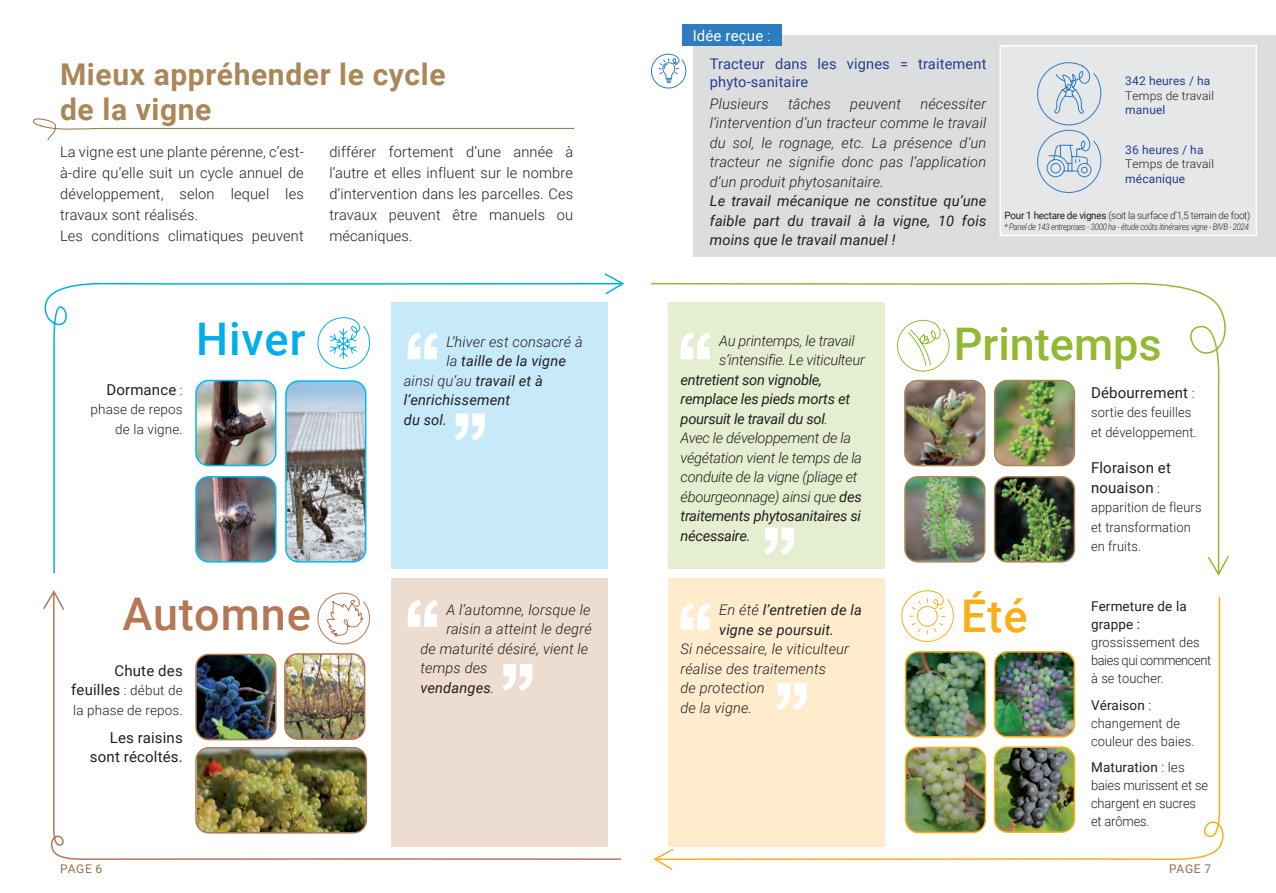
<style>
.page{position:relative;width:1276px;height:893px;background:#fff}
.page>*{position:absolute;margin:0;border:0;box-sizing:border-box;transform-origin:0 0}
.t1{font:500 45px "Roboto";color:#93b933}
.t2{font:500 45px "Roboto";letter-spacing:.02em;color:#b57754}
.t3{font:500 45px "Roboto";letter-spacing:.02em;color:#00aeef}
.t4{font:500 45px "Roboto";color:#faaf18}
.t5{font:700 30px/34.5px "Roboto";letter-spacing:.02em;color:#aa8758}
.t6{font:15px/19.5px "Roboto";letter-spacing:.01em;color:#231f20;text-align:right}
.t7{font:15px "Roboto";letter-spacing:.01em;color:#fff}
.t8{font:italic 300 14.7px/19.5px "Roboto";letter-spacing:.01em;color:#231f20;text-align:justify}
.t9{font:300 14.7px/21px "Roboto";letter-spacing:.01em;color:#231f20;text-align:justify}
.t10{font:italic 14.7px/19.5px "Roboto";letter-spacing:.005em;color:#231f20;text-align:justify}
.t11{font:italic 300 14.7px "Roboto";letter-spacing:-.02em;color:#231f20}
.t12{font:italic 14.7px "Roboto";letter-spacing:-.02em;color:#231f20}
.t13{font:14.7px/18px "Roboto";letter-spacing:.01em;color:#253f8e}
.t14{font:300 13.5px/18px "Roboto";letter-spacing:.01em;color:#231f20;scale:.95 1}
.t15{font:300 13.5px/18px "Roboto";letter-spacing:.01em;color:#231f20;text-align:right}
.t16{font:300 13.5px/18px "Roboto";letter-spacing:-.01em;color:#231f20}
.t17{font:12px/14.4px "Roboto";letter-spacing:.01em;color:#253f8e}
.t18{font:12px "Roboto";letter-spacing:.055em;color:#8f724a}
.t19{font:300 10.2px "Roboto";letter-spacing:-.03em;color:#231f20}
.t20{font:italic 300 9px "Roboto";letter-spacing:-.03em;color:#231f20;scale:.86 1}
.s1{font-weight:300;font-size:13.5px}
.s2{font-weight:300}
.s3{font-weight:400}
.s4{font-weight:300;color:#231f20}
</style>
<div class="page">
<div style="left:668px;top:578px;width:216px;height:269px;background:#feeccd"></div>
<div style="left:392px;top:578px;width:216px;height:269px;background:#eddcd0"></div>
<div style="left:693px;top:35px;width:583px;height:222px;background:#dcdddf"></div>
<div style="left:999px;top:45px;width:258px;height:191px;background:#e6e7e9;border:2px solid #fff"></div>
<div style="left:682px;top:25px;width:99px;height:21px;background:#2e7dc1"></div>
<svg style="left:1037px;top:62px;width:65px;height:131px"></svg>
<svg style="left:651px;top:53px;width:36px;height:36px"></svg>
<svg style="left:912px;top:590px;width:29px;height:5px"></svg>
<svg style="left:33px;top:118px;width:540px;height:22px"></svg>
<svg style="left:44px;top:282px;width:564px;height:292px"></svg>
<svg style="left:651px;top:282px;width:575px;height:287px"></svg>
<img style="left:675px;top:595px;width:549px;height:266px">
<img style="left:50px;top:591px;width:571px;height:269px">
<svg style="left:603px;top:273px;width:22px;height:23px"></svg>
<svg style="left:1206px;top:554px;width:23px;height:22px"></svg>
<svg style="left:653px;top:848px;width:22px;height:22px"></svg>
<svg style="left:43px;top:590px;width:23px;height:22px"></svg>
<p class="t5" style="left:60px;top:56px;width:387px">Mieux appréhender le cycle de la vigne</p>
<p class="t9" style="left:60px;top:141px;width:245px">La vigne est une plante pérenne, c’est&shy;à-dire qu’elle suit un cycle annuel de développement, selon lequel les travaux sont réalisés.</p>
<p class="t9" style="left:60px;top:225px;width:245px">Les conditions climatiques peuvent</p>
<p class="t9" style="left:329px;top:141px;width:245px">différer fortement d’une année à l’autre et elles influent sur le nombre d’intervention dans les parcelles. Ces travaux peuvent être manuels ou mécaniques.</p>
<p class="t6" style="left:106px;top:379px;width:78px">Dormance <span class="s1">:</span></p>
<p class="t15" style="left:91px;top:399px;width:94px;line-height:19.5px">phase de repos de la vigne.</p>
<p class="t3" style="left:196px;top:307px;width:111px">Hiver</p>
<p class="t8" style="left:446px;top:331px;width:138px">L’hiver est consacré à</p>
<p class="t10" style="left:446px;top:351px;width:121px"><span class="s2">la</span> taille de la vigne</p>
<p class="t8" style="left:404px;top:370px;width:141px">ainsi qu’au <span class="s3">travail et à</span></p>
<p class="t10" style="left:404px;top:390px;width:108px">l’enrichissement</p>
<p class="t10" style="left:404px;top:409px;width:45px">du sol.</p>
<p class="t7" style="left:692px;top:25px;width:79px">Idée reçue <span class="s2">:</span></p>
<p class="t13" style="left:710px;top:54px;width:278px">Tracteur dans les vignes = traitement phyto-sanitaire</p>
<p class="t8" style="left:710px;top:93px;width:60px">Plusieurs</p>
<p class="t8" style="left:788px;top:93px;width:44px">tâches</p>
<p class="t8" style="left:850px;top:93px;width:52px">peuvent</p>
<p class="t8" style="left:710px;top:93px;width:278px;text-indent:210px">nécessiter l’intervention d’un tracteur comme le travail du sol, le rognage, etc. La présence d’un tracteur ne signifie donc pas l’application d’un produit phytosanitaire.</p>
<p class="t10" style="left:710px;top:191px;width:278px">Le travail mécanique ne constitue qu’une faible part du travail à la vigne, 10 fois moins que le travail manuel !</p>
<p class="t17" style="left:1125px;top:73px;width:90px">342 heures / ha<br><span class="s4">Temps de travail </span>manuel</p>
<p class="t17" style="left:1125px;top:142px;width:90px">36 heures / ha<br><span class="s4">Temps de travail </span>mécanique</p>
<p class="t19" style="left:1004px;top:208px;width:247px"><span class="s3">Pour 1 hectare de vignes</span> (soit la surface d’1,5 terrain de foot)</p>
<p class="t20" style="left:1004px;top:221px;width:286px">* Panel de 143 entreprises - 3000 ha - étude coûts itinéraires vigne - BIVB - 2024</p>
<p class="t11" style="left:719px;top:330px;width:137px">Au printemps, le travail</p>
<p class="t11" style="left:719px;top:350px;width:147px">s’intensifie. Le viticulteur</p>
<p class="t12" style="left:680px;top:369px;width:143px">entretient son vignoble,</p>
<p class="t12" style="left:680px;top:389px;width:171px">remplace les pieds morts et</p>
<p class="t12" style="left:680px;top:408px;width:149px">poursuit le travail du sol<span class="s2">.</span></p>
<p class="t11" style="left:680px;top:428px;width:172px">Avec le développement de la</p>
<p class="t11" style="left:680px;top:447px;width:183px">végétation vient le temps de la</p>
<p class="t11" style="left:680px;top:467px;width:178px">conduite de la vigne (pliage et</p>
<p class="t11" style="left:680px;top:486px;width:183px">ébourgeonnage) ainsi que <span class="s3">des</span></p>
<p class="t12" style="left:680px;top:506px;width:182px">traitements phytosanitaires si</p>
<p class="t12" style="left:680px;top:525px;width:71px">nécessaire.</p>
<p class="t1" style="left:953px;top:313px;width:209px">Printemps</p>
<p class="t6" style="left:1091px;top:382px;width:105px">Débourrement <span class="s1">:</span></p>
<p class="t14" style="left:1091px;top:402px;width:113px;line-height:19.5px">sortie des feuilles et développement.</p>
<p class="t6" style="left:1091px;top:458px;width:81px;text-align:left">Floraison et nouaison <span class="s1">:</span></p>
<p class="t14" style="left:1091px;top:497px;width:118px;line-height:19.5px">apparition de fleurs et transformation en fruits.</p>
<p class="t2" style="left:122px;top:582px;width:190px">Automne</p>
<p class="t4" style="left:961px;top:584px;width:68px">Été</p>
<p class="t8" style="left:446px;top:599px;width:146px">A l’automne, lorsque le</p>
<p class="t8" style="left:446px;top:619px;width:147px">raisin a atteint le degré</p>
<p class="t8" style="left:420px;top:638px;width:169px">de maturité désiré, vient le</p>
<p class="t8" style="left:420px;top:658px;width:69px">temps des</p>
<p class="t10" style="left:420px;top:677px;width:75px">vendanges<span class="s2">.</span></p>
<p class="t10" style="left:719px;top:600px;width:144px"><span class="s2">En été</span> l’entretien de la</p>
<p class="t10" style="left:719px;top:619px;width:116px">vigne se poursuit.</p>
<p class="t8" style="left:680px;top:639px;width:170px">Si nécessaire, le viticulteur</p>
<p class="t8" style="left:680px;top:658px;width:147px">réalise des traitements</p>
<p class="t8" style="left:680px;top:678px;width:86px">de protection</p>
<p class="t8" style="left:680px;top:697px;width:73px">de la vigne.</p>
<p class="t6" style="left:71px;top:660px;width:113px">Chute des feuilles <span class="s1">: début de</span></p>
<p class="t15" style="left:73px;top:700px;width:111px">la phase de repos.</p>
<p class="t6" style="left:90px;top:727px;width:94px">Les raisins sont récoltés.</p>
<p class="t14" style="left:1091px;top:597px;width:128px"><span class="s3">Fermeture de la grappe : </span>grossissement des baies qui commencent à se toucher.</p>
<p class="t15" style="left:1091px;top:695px;width:105px;text-align:left"><span class="s3">Véraison</span> : changement de couleur des baies.</p>
<p class="t16" style="left:1091px;top:758px;width:118px"><span class="s3">Maturation</span> : les baies murissent et se chargent en sucres et arômes.</p>
<p class="t18" style="left:60px;top:861px;width:43px">PAGE 6</p>
<p class="t18" style="left:1169px;top:861px;width:43px">PAGE 7</p>
</div>
